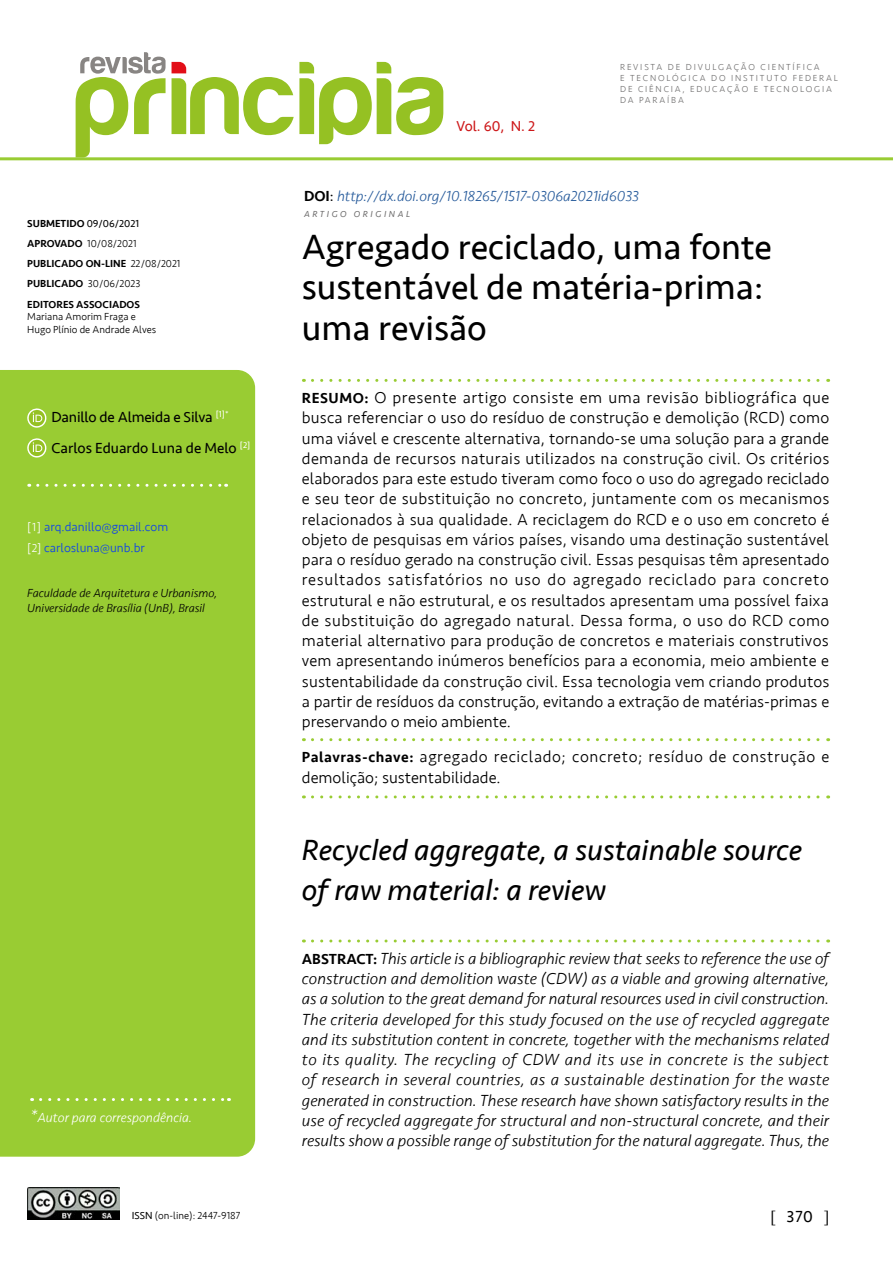
<style>
.page{position:relative;width:893px;height:1263px;background:#fff}
.page>*{position:absolute;margin:0;border:0;box-sizing:border-box;transform-origin:0 0}
.t1{font:36px/40.5px "Seravek";color:#000}
.t2{font:italic 30px/40.5px "Seravek";color:#000}
.t3{font:300 16.5px/20.2px "Seravek";color:#000;text-align:justify}
.t4{font:italic 300 16.5px/20.2px "Seravek";letter-spacing:-.005em;color:#000;text-align:justify}
.t5{font:300 16.5px/20.2px "Seravek";letter-spacing:.035em;color:#000}
.t6{font:16.5px "Seravek";color:#000}
.t7{font:15px/30.8px "Seravek";letter-spacing:-.01em;color:#000}
.t8{font:italic 300 15px "Seravek";color:#275b9b}
.t9{font:14.7px "Seravek";color:#cd1719}
.t10{font:italic 300 13.5px "Seravek";color:#fff}
.t11{font:300 12.75px/21px "Seravek";color:#0d42eb}
.t12{font:italic 300 12px/15px "Seravek";color:#000}
.t13{font:500 10.5px/20.2px "Seravek";color:#000}
.t14{font:300 10.5px/12.6px "Seravek";color:#000}
.t15{font:300 9px/10.8px "Seravek";letter-spacing:.2em;color:#706f6f}
.t16{font:italic 9px "Seravek";letter-spacing:.285em;color:#706f6f}
.s1{font-weight:400}
.s2{font-weight:300}
.s3{font-size:12px;color:#fff}
.s4{font-size:18px}
.s5{font-weight:500;font-style:normal;color:#000}
.s6{font-weight:400;font-style:normal;color:#000}
.s7{font-weight:500;font-size:15px}
.s8{font-weight:500;font-style:normal;font-size:15px}
.s9{font-family:"Times New Roman"}
</style>
<div class="page">
<div style="left:0;top:370px;width:255px;height:787px;background:#9c3"></div>
<svg style="left:172px;top:62px;width:271px;height:82px"></svg>
<svg style="left:76px;top:52px;width:90px;height:105px"></svg>
<img style="left:28px;top:1187px;width:91px;height:32px">
<svg style="left:41px;top:1098px;width:188px;height:3px"></svg>
<svg style="left:312px;top:379px;width:517px;height:3px"></svg>
<svg style="left:312px;top:738px;width:517px;height:3px"></svg>
<svg style="left:312px;top:795px;width:517px;height:3px"></svg>
<svg style="left:312px;top:939px;width:517px;height:3px"></svg>
<svg style="left:27px;top:408px;width:20px;height:21px"></svg>
<svg style="left:27px;top:438px;width:20px;height:21px"></svg>
<svg style="left:38px;top:484px;width:189px;height:3px"></svg>
<hr style="left:0;top:157px;width:893px;height:3px;background:#9c3">
<p class="t13" style="left:27px;top:213px;width:155px">SUBMETIDO <span class="s1">09/06/2021<br></span>APROVADO <span class="s2">10/08/2021<br></span>PUBLICADO ON-LINE <span class="s2">22/08/2021<br></span>PUBLICADO <span class="s2">30/06/2023<br></span>EDITORES ASSOCIADOS</p>
<p class="t14" style="left:27px;top:311px;width:131px">Mariana Amorim Fraga e<br>Hugo Plínio de Andrade Alves</p>
<p class="t7" style="left:52px;top:402px;width:200px">Danillo de Almeida e Silva <sup>[1]*<br></sup>Carlos Eduardo Luna de Melo <sup>[2]</sup></p>
<p class="t11" style="left:27px;top:516px;width:143px"><span class="s3">[1]</span> arq.danillo@gmail.com <span class="s3">[2]</span> carlosluna@unb.br</p>
<p class="t12" style="left:27px;top:586px;width:192px">Faculdade de Arquitetura e Urbanismo,<br>Universidade de Brasília (UnB), Brasil</p>
<p class="t10" style="left:30px;top:1110px;width:164px"><span class="s4">*</span>Autor para correspondência.</p>
<p class="t14" style="left:132px;top:1210px;width:110px"><span class="s1">ISSN</span> (on-line): 2447-9187</p>
<p class="t9" style="left:456px;top:115px;width:80px">Vol. 60, N. 2</p>
<p class="t15" style="left:620px;top:62px;width:219px">REVISTA DE DIVULGAÇÃO CIENTÍFICA<br>E TECNOLÓGICA DO INSTITUTO FEDERAL<br>DE CIÊNCIA, EDUCAÇÃO E TECNOLOGIA<br>DA PARAÍBA</p>
<p class="t8" style="left:304px;top:187px;width:336px"><span class="s5">DOI</span><span class="s6">:</span> http://dx.doi.org/10.18265/1517-0306a2021id6033</p>
<h1 class="t1" style="left:302px;top:226px;width:472px">Agregado reciclado, uma fonte sustentável de matéria-prima: uma revisão</h1>
<p class="t16" style="left:304px;top:207px;width:108px">ARTIGO ORIGINAL</p>
<p class="t3" style="left:302px;top:388px;width:529px"><span class="s7">RESUMO:</span> O presente artigo consiste em uma revisão bibliográfica que busca referenciar o uso do resíduo de construção e demolição (RCD) como uma viável e crescente alternativa, tornando-se uma solução para a grande demanda de recursos naturais utilizados na construção civil. Os critérios elaborados para este estudo tiveram como foco o uso do agregado reciclado e seu teor de substituição no concreto, juntamente com os mecanismos relacionados à sua qualidade. A reciclagem do RCD e o uso em concreto é objeto de pesquisas em vários países, visando uma destinação sustentável para o resíduo gerado na construção civil. Essas pesquisas têm apresentado resultados satisfatórios no uso do agregado reciclado para concreto estrutural e não estrutural, e os resultados apresentam uma possível faixa de substituição do agregado natural. Dessa forma, o uso do RCD como material alternativo para produção de concretos e materiais construtivos vem apresentando inúmeros benefícios para a economia, meio ambiente e sustentabilidade da construção civil. Essa tecnologia vem criando produtos a partir de resíduos da construção, evitando a extração de matérias-primas e preservando o meio ambiente.</p>
<p class="t5" style="left:302px;top:747px;width:529px"><span class="s7">Palavras-chave:</span> agregado reciclado; concreto; resíduo de construção e demolição; sustentabilidade.</p>
<h2 class="t2" style="left:302px;top:829px;width:502px">Recycled aggregate, a sustainable source of raw material: a review</h2>
<p class="t4" style="left:302px;top:948px;width:529px"><span class="s8">ABSTRACT:</span> This article is a bibliographic review that seeks to reference the use of construction and demolition waste (CDW) as a viable and growing alternative, as a solution to the great demand for natural resources used in civil construction.<br>The criteria developed for this study focused on the use of recycled aggregate and its substitution content in concrete, together with the mechanisms related to its quality. The recycling of CDW and its use in concrete is the subject of research in several countries, as a sustainable destination for the waste generated in construction. These research have shown satisfactory results in the use of recycled aggregate for structural and non-structural concrete, and their results show a possible range of substitution for the natural aggregate. Thus, the</p>
<p class="t6" style="left:770px;top:1204px;width:60px"><span class="s9">[</span> 370 <span class="s9">]</span></p>
</div>
